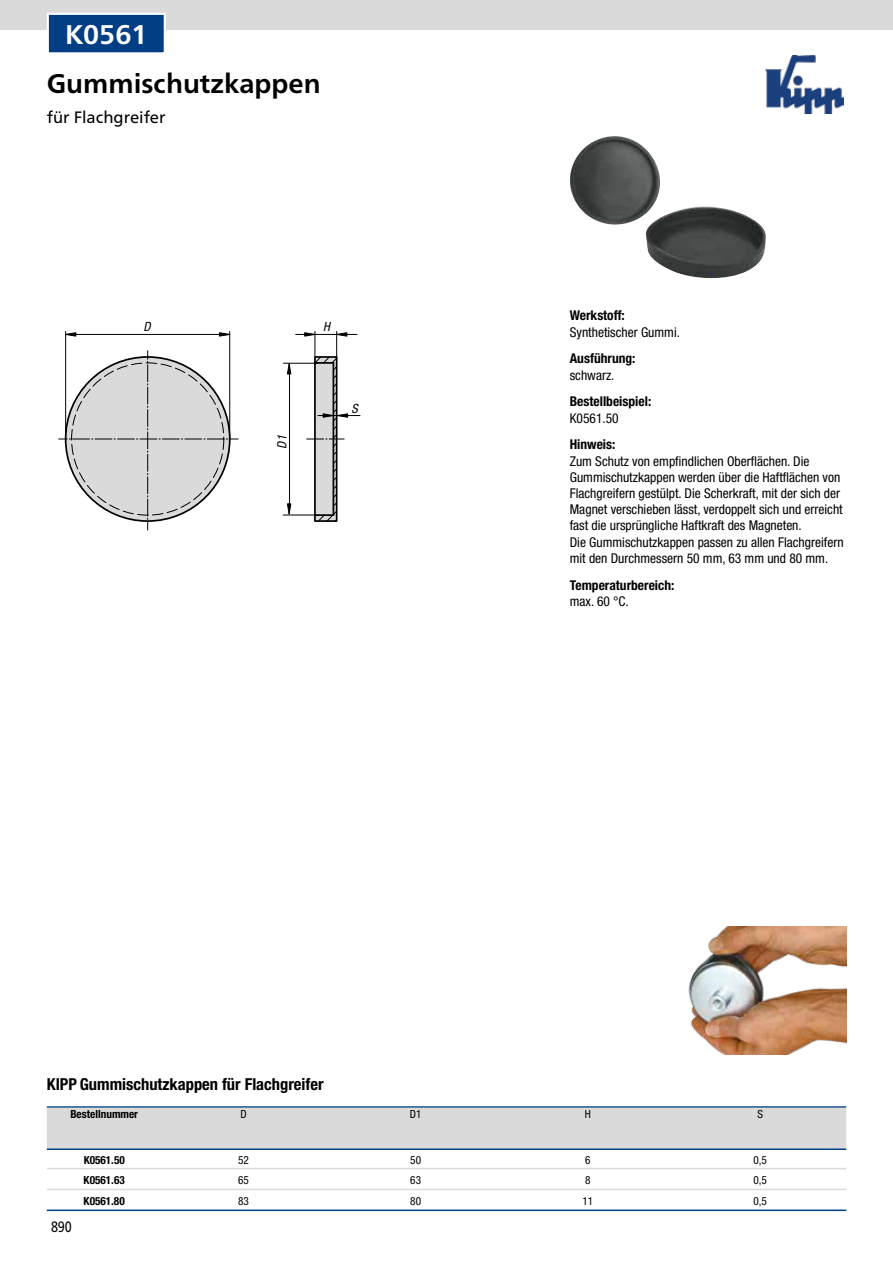
<style>
.page{position:relative;width:893px;height:1263px;background:#fff}
.page>*{position:absolute;margin:0;border:0;box-sizing:border-box;transform-origin:0 0}
.t1{font:700 27px "Frutiger Neue LTW1 G";color:#000}
.t2{font:700 27px "Frutiger Neue LTW1 G";color:#fff}
.t3{font:700 condensed 16.5px "Helvetica Neue LTW1 G";color:#000}
.t4{font:16.5px "Frutiger Neue LTW1 G";color:#000}
.t5{font:15px "Frutiger Neue LTW1 G";color:#000;scale:.81 1}
.t6{font:condensed 13.5px/16.2px "Helvetica Neue LTW1 G";color:#000}
.t7{font:700 condensed 13.5px "Helvetica Neue LTW1 G";color:#000}
.t8{font:italic condensed 12.75px "Helvetica Neue LTW1 G";color:#000}
.t9{font:700 condensed 11.25px "Helvetica Neue LTW1 G";color:#000}
.t10{font:condensed 11.25px "Helvetica Neue LTW1 G";color:#000}
</style>
<div class="page">
<div style="left:0;top:0;width:893px;height:30px;background:#dadada"></div>
<img style="left:765px;top:55px;width:79px;height:58px">
<img style="left:570px;top:136px;width:196px;height:142px">
<img style="left:688px;top:927px;width:158px;height:127px">
<svg style="left:59px;top:351px;width:179px;height:179px"></svg>
<hr style="left:65px;top:331px;width:1px;height:108px;background:#000">
<hr style="left:229px;top:331px;width:1px;height:108px;background:#000">
<hr style="left:66px;top:334px;width:164px;height:1px;background:#000">
<svg style="left:219px;top:332px;width:12px;height:5px"></svg>
<svg style="left:65px;top:332px;width:12px;height:5px"></svg>
<svg style="left:304px;top:331px;width:44px;height:191px"></svg>
<hr style="left:296px;top:334px;width:61px;height:1px;background:#000">
<hr style="left:318px;top:415px;width:42px;height:1px;background:#000">
<hr style="left:283px;top:363px;width:34px;height:1px;background:#000">
<hr style="left:283px;top:515px;width:34px;height:1px;background:#000">
<hr style="left:289px;top:365px;width:1px;height:148px;background:#000">
<svg style="left:286px;top:362px;width:6px;height:13px"></svg>
<svg style="left:286px;top:503px;width:6px;height:13px"></svg>
<div style="left:48px;top:14px;width:117px;height:39px;background:#023e84"></div>
<div style="left:47px;top:13px;width:119px;height:41px;border:2px solid #fff"></div>
<hr style="left:47px;top:1106px;width:799px;height:2px;background:#023e84">
<div style="left:47px;top:1108px;width:799px;height:41px;background:#dadada"></div>
<hr style="left:47px;top:1148px;width:799px;height:2px;background:#023e84">
<hr style="left:47px;top:1168px;width:799px;height:1px;background:#dadada">
<hr style="left:47px;top:1189px;width:799px;height:1px;background:#dadada">
<hr style="left:47px;top:1209px;width:799px;height:2px;background:#023e84">
<h1 class="t2" style="left:65px;top:18px;width:84px">K0561</h1>
<h1 class="t1" style="left:47px;top:67px;width:275px">Gummischutzkappen</h1>
<p class="t4" style="left:47px;top:105px;width:120px">für Flachgreifer</p>
<p class="t8" style="left:144px;top:320px;width:9px">D</p>
<p class="t8" style="left:323px;top:320px;width:8px">H</p>
<p class="t8" style="left:275px;top:448px;width:15px;rotate:-90deg">D1</p>
<p class="t8" style="left:351px;top:401px;width:8px">S</p>
<p class="t7" style="left:570px;top:307px;width:57px">Werkstoff:</p>
<p class="t6" style="left:570px;top:324px;width:112px">Synthetischer Gummi.</p>
<p class="t7" style="left:570px;top:350px;width:67px">Ausführung:</p>
<p class="t6" style="left:570px;top:367px;width:46px">schwarz.</p>
<p class="t7" style="left:570px;top:393px;width:83px">Bestellbeispiel:</p>
<p class="t6" style="left:570px;top:410px;width:50px">K0561.50</p>
<p class="t7" style="left:570px;top:437px;width:47px">Hinweis:</p>
<p class="t6" style="left:570px;top:453px;width:275px">Zum Schutz von empfindlichen Oberflächen. Die Gummischutzkappen werden über die Haftflächen von Flachgreifern gestülpt. Die Scherkraft, mit der sich der Magnet verschieben lässt, verdoppelt sich und erreicht fast die ursprüngliche Haftkraft des Magneten.<br>Die Gummischutzkappen passen zu allen Flachgreifern mit den Durchmessern 50 mm, 63 mm und 80 mm.</p>
<p class="t7" style="left:570px;top:577px;width:106px">Temperaturbereich:</p>
<p class="t6" style="left:570px;top:593px;width:61px">max. 60 °C.</p>
<p class="t3" style="left:47px;top:1074px;width:278px">KIPP Gummischutzkappen für Flachgreifer</p>
<p class="t9" style="left:70px;top:1107px;width:69px">Bestellnummer</p>
<p class="t10" style="left:240px;top:1107px;width:8px">D</p>
<p class="t10" style="left:410px;top:1107px;width:13px">D1</p>
<p class="t10" style="left:585px;top:1107px;width:8px">H</p>
<p class="t10" style="left:757px;top:1107px;width:7px">S</p>
<p class="t9" style="left:84px;top:1153px;width:43px">K0561.50</p>
<p class="t10" style="left:238px;top:1153px;width:12px">52</p>
<p class="t10" style="left:410px;top:1153px;width:12px">50</p>
<p class="t10" style="left:585px;top:1153px;width:7px">6</p>
<p class="t10" style="left:753px;top:1153px;width:15px">0,5</p>
<p class="t9" style="left:84px;top:1174px;width:43px">K0561.63</p>
<p class="t10" style="left:238px;top:1174px;width:12px">65</p>
<p class="t10" style="left:410px;top:1174px;width:12px">63</p>
<p class="t10" style="left:585px;top:1174px;width:7px">8</p>
<p class="t10" style="left:753px;top:1174px;width:15px">0,5</p>
<p class="t9" style="left:84px;top:1194px;width:43px">K0561.80</p>
<p class="t10" style="left:238px;top:1195px;width:12px">83</p>
<p class="t10" style="left:410px;top:1195px;width:12px">80</p>
<p class="t10" style="left:582px;top:1195px;width:12px">11</p>
<p class="t10" style="left:753px;top:1195px;width:15px">0,5</p>
<p class="t5" style="left:51px;top:1215px;width:27px">890</p>
</div>
